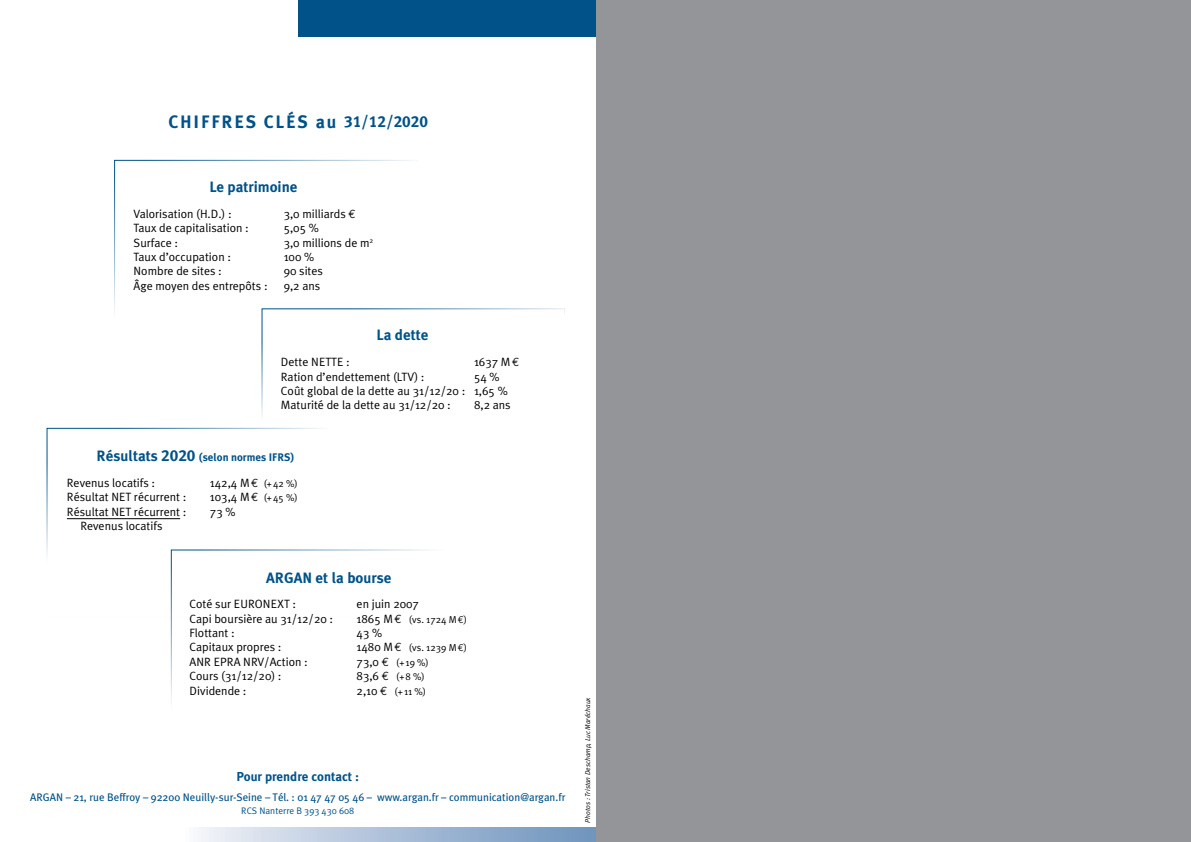
<style>
.page{position:relative;width:1191px;height:842px;background:#fff}
.page>*{position:absolute;margin:0;border:0;box-sizing:border-box;transform-origin:0 0}
.t1{font:700 18px "Meta Plus";letter-spacing:.1em;color:#005288}
.t2{font:700 15px "Meta Plus";color:#005288}
.t3{font:700 13px "Meta Plus";color:#005288}
.t4{font:12px/14.4px "Meta Plus Normal";color:#000}
.t5{font:11px "Meta Plus";color:#005288}
.t6{font:700 11px "Meta Plus";color:#005288}
.t7{font:10px "Meta Plus Normal";color:#000}
.t8{font:9.5px "Meta Plus Normal";color:#005288}
.t9{font:italic 7px "Meta Plus Normal";color:#000}
.s1{font-family:"Meta Plus Bold Caps";font-weight:400;font-size:16px}
.s2{font-family:"Euro Mono"}
.s3{font-size:15px}
.s4{font-size:10px}
.s5{font-size:12px}
.s6{font-family:"Euro Mono";font-size:12px}
</style>
<div class="page">
<div style="left:298px;top:0;width:850px;height:37px;background:#005288"></div>
<svg style="left:197px;top:828px;width:399px;height:14px;background:#acc0d9"></svg>
<hr style="left:67px;top:518px;width:113px;height:1px;background:#000">
<div style="left:596px;top:0;width:595px;height:842px;background:#939598"></div>
<h1 class="t1" style="left:168px;top:111px;width:261px">CHIFFRES CLÉS au <span class="s1">31/12/2020</span></h1>
<p class="t2" style="left:209px;top:178px;width:90px">Le patrimoine</p>
<p class="t4" style="left:134px;top:206px;width:100px">Valorisation (H.D.) :</p>
<p class="t4" style="left:284px;top:206px;width:73px">3,0 milliards <span class="s2">E</span></p>
<p class="t4" style="left:134px;top:221px;width:117px">Taux de capitalisation :</p>
<p class="t4" style="left:284px;top:221px;width:37px">5,05 %</p>
<p class="t4" style="left:134px;top:235px;width:46px">Surface :</p>
<p class="t4" style="left:284px;top:235px;width:91px">3,0 millions de m<sup>2</sup></p>
<p class="t4" style="left:134px;top:249px;width:99px">Taux d’occupation :</p>
<p class="t4" style="left:284px;top:249px;width:32px">100 %</p>
<p class="t4" style="left:134px;top:264px;width:90px">Nombre de sites :</p>
<p class="t4" style="left:284px;top:264px;width:41px">90 sites</p>
<p class="t4" style="left:134px;top:278px;width:135px">Âge moyen des entrepôts :</p>
<p class="t4" style="left:284px;top:278px;width:38px">9,2 ans</p>
<p class="t2" style="left:376px;top:327px;width:53px">La dette</p>
<p class="t4" style="left:281px;top:355px;width:70px">Dette NETTE :</p>
<p class="t4" style="left:474px;top:355px;width:47px">1637 M<span class="s2">E</span></p>
<p class="t4" style="left:281px;top:369px;width:145px">Ration d’endettement (LTV) :</p>
<p class="t4" style="left:281px;top:369px;width:228px;text-indent:193px">54 %<br>Coût global de la dette au 31/12/20 : 1,65 %<br>Maturité de la dette au 31/12/20 :</p>
<p class="t4" style="left:474px;top:398px;width:38px">8,2 ans</p>
<p class="t6" style="left:97px;top:451px;width:199px"><span class="s3">Résultats</span> <span class="s1">2020</span> (selon normes IFRS)</p>
<p class="t4" style="left:67px;top:475px;width:90px">Revenus locatifs :</p>
<p class="t4" style="left:210px;top:475px;width:89px">142,4 M<span class="s2">E</span> <span class="s4">(+42 %)</span></p>
<p class="t4" style="left:67px;top:490px;width:121px">Résultat NET récurrent :</p>
<p class="t4" style="left:210px;top:490px;width:89px">103,4 M<span class="s2">E</span> <span class="s4">(+45 %)</span></p>
<p class="t4" style="left:67px;top:504px;width:121px">Résultat NET récurrent :</p>
<p class="t4" style="left:210px;top:504px;width:27px">73 %</p>
<p class="t4" style="left:80px;top:519px;width:84px">Revenus locatifs</p>
<p class="t2" style="left:266px;top:569px;width:127px">ARGAN et la bourse</p>
<p class="t4" style="left:189px;top:597px;width:108px">Coté sur EURONEXT :</p>
<p class="t4" style="left:356px;top:597px;width:64px">en juin 2007</p>
<p class="t4" style="left:189px;top:611px;width:145px">Capi boursière au 31/12/20 :</p>
<p class="t7" style="left:356px;top:613px;width:112px"><span class="s5">1865 M</span><span class="s6">E</span> (vs. 1724 M<span class="s2">E</span>)</p>
<p class="t4" style="left:189px;top:626px;width:47px">Flottant :</p>
<p class="t4" style="left:356px;top:626px;width:27px">43 %</p>
<p class="t4" style="left:189px;top:640px;width:93px">Capitaux propres :</p>
<p class="t7" style="left:356px;top:642px;width:112px"><span class="s5">1480 M</span><span class="s6">E</span> (vs. 1239 M<span class="s2">E</span>)</p>
<p class="t4" style="left:189px;top:654px;width:120px">ANR EPRA NRV/Action :</p>
<p class="t7" style="left:356px;top:657px;width:74px"><span class="s5">73,0</span> <span class="s6">E</span> (+ 19 %)</p>
<p class="t4" style="left:189px;top:669px;width:94px">Cours (31/12/20) :</p>
<p class="t7" style="left:356px;top:671px;width:70px"><span class="s5">83,6</span> <span class="s6">E</span> (+8 %)</p>
<p class="t4" style="left:189px;top:683px;width:59px">Dividende :</p>
<p class="t7" style="left:356px;top:685px;width:71px"><span class="s5">2,10</span> <span class="s6">E</span> (+ 11 %)</p>
<p class="t3" style="left:236px;top:769px;width:124px">Pour prendre contact :</p>
<p class="t5" style="left:30px;top:791px;width:537px">ARGAN – 21, rue Beffroy – 92200 Neuilly-sur-Seine – Tél. : 01 47 47 05 46 – www.argan.fr – communication@argan.fr</p>
<p class="t8" style="left:241px;top:805px;width:114px">RCS Nanterre B 393 430 608</p>
<p class="t9" style="left:583px;top:822px;width:127px;rotate:-90deg">Photos : Tristan Deschamp, Luc Maréchaux</p>
</div>
